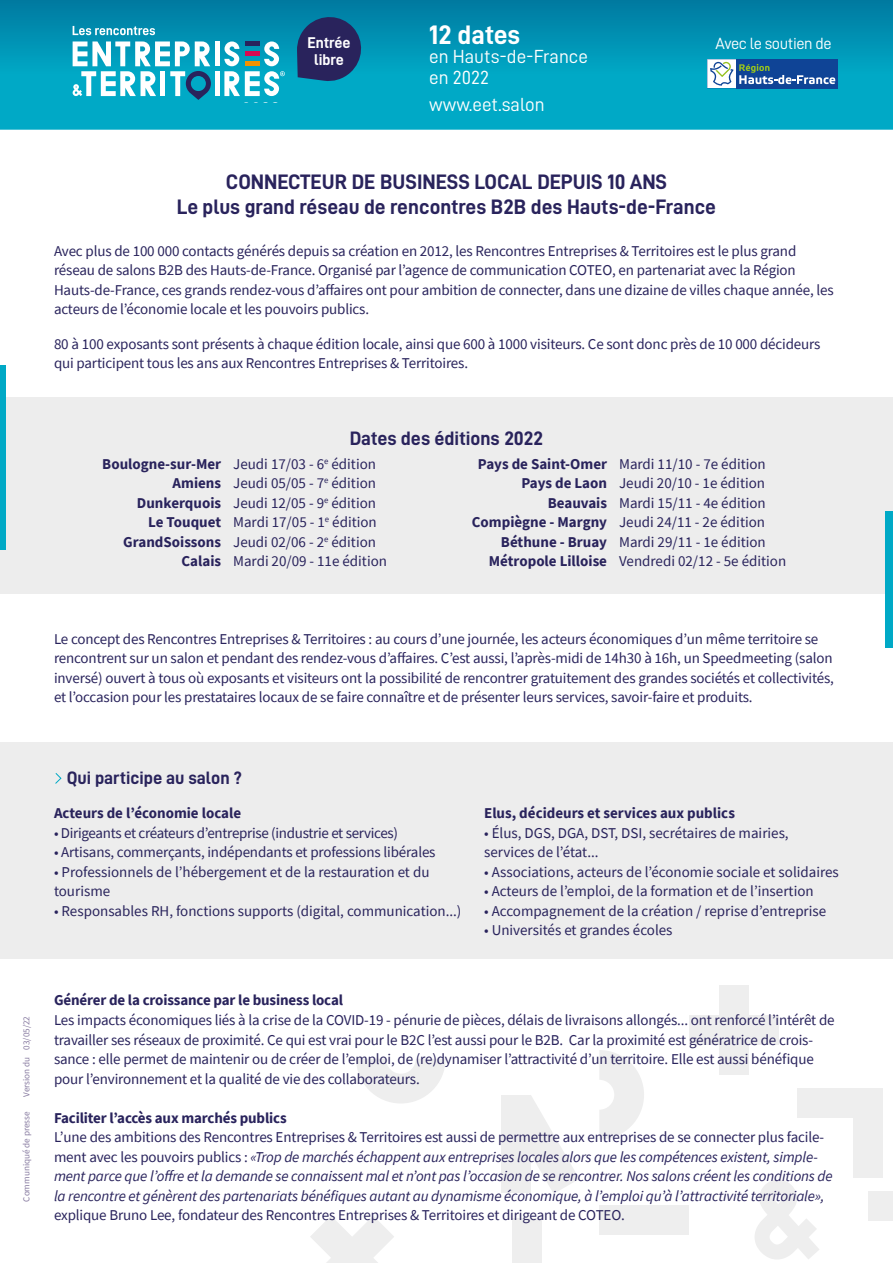
<style>
.page{position:relative;width:893px;height:1263px;background:#fff}
.page>*{position:absolute;margin:0;border:0;box-sizing:border-box;transform-origin:0 0}
.t1{font:26.85px "D DIN Bold";color:#fff}
.t2{font:21px/25.2px "D DIN Bold";color:#29235c;text-align:center}
.t3{font:19.5px "D DIN Bold";color:#29235c}
.t4{font:19.05px/20.9px "D DIN";color:#fff}
.t5{font:18px "D DIN Bold";color:#29235c}
.t6{font:16.35px "D DIN";letter-spacing:-.025em;color:#fff}
.t7{font:15.6px/16.2px "D DIN Bold";color:#fff;text-align:center}
.t8{font:15px/19.5px "Source Sans Pro";letter-spacing:-.01em;color:#29235c}
.t9{font:italic 15px/19.5px "Source Sans Pro";letter-spacing:-.01em;color:#29235c}
.t10{font:700 15px/19.5px "Source Sans Pro";color:#29235c;text-align:right}
.t11{font:9.15px "Source Sans Pro";color:#86799f}
.s1{font-style:normal}
</style>
<div class="page">
<div style="left:0;top:742px;width:893px;height:217px;background:#ededed"></div>
<div style="left:599px;top:1204px;width:90px;height:30px;background:#eee"></div>
<div style="left:868px;top:1191px;width:25px;height:30px;background:#eee"></div>
<div style="left:512px;top:1218px;width:30px;height:45px;background:#eee"></div>
<svg style="left:310px;top:1216px;width:84px;height:47px"></svg>
<div style="left:501px;top:1095px;width:30px;height:98px;background:#eee"></div>
<div style="left:853px;top:1088px;width:30px;height:90px;background:#eee"></div>
<div style="left:798px;top:1088px;width:85px;height:30px;background:#eee"></div>
<svg style="left:599px;top:1050px;width:45px;height:89px"></svg>
<svg style="left:356px;top:1059px;width:90px;height:44px"></svg>
<svg style="left:531px;top:1096px;width:48px;height:97px"></svg>
<svg style="left:755px;top:1180px;width:64px;height:79px"></svg>
<div style="left:719px;top:986px;width:29px;height:89px;background:#eee"></div>
<div style="left:689px;top:1015px;width:89px;height:30px;background:#eee"></div>
<svg style="left:55px;top:773px;width:7px;height:11px"></svg>
<div style="left:0;top:398px;width:893px;height:196px;background:#ededed"></div>
<div style="left:0;top:365px;width:6px;height:184px;background:#00a9c6"></div>
<div style="left:885px;top:511px;width:8px;height:136px;background:#00a9c6"></div>
<div style="left:0;top:0;width:893px;height:130px;background:linear-gradient(to bottom,#0082a7,#00b4cf)"></div>
<svg style="left:297px;top:14px;width:68px;height:68px;background:#1d4174"></svg>
<div style="left:215px;top:41px;width:5px;height:25px;background:#fff"></div>
<div style="left:215px;top:71px;width:5px;height:25px;background:#fff"></div>
<svg style="left:73px;top:41px;width:138px;height:59px"></svg>
<svg style="left:73px;top:26px;width:82px;height:9px"></svg>
<svg style="left:224px;top:41px;width:61px;height:55px"></svg>
<div style="left:736px;top:59px;width:102px;height:29px;background:#0f4496"></div>
<svg style="left:707px;top:59px;width:128px;height:29px"></svg>
<p class="t7" style="left:307px;top:35px;width:45px">Entrée libre</p>
<h1 class="t1" style="left:429px;top:20px;width:93px">12 dates</h1>
<p class="t4" style="left:429px;top:46px;width:160px">en Hauts-de-France en 2022</p>
<p class="t4" style="left:429px;top:93px;width:117px">www.eet.salon</p>
<p class="t6" style="left:715px;top:34px;width:117px">Avec le soutien de</p>
<h2 class="t2" style="left:177px;top:168px;width:541px">CONNECTEUR DE BUSINESS LOCAL DEPUIS 10 ANS<br>Le plus grand réseau de rencontres B2B des Hauts-de-France</h2>
<p class="t8" style="left:54px;top:241px;width:781px">Avec plus de 100 000 contacts générés depuis sa création en 2012, les Rencontres Entreprises &amp; Territoires est le plus grand réseau de salons B2B des Hauts-de-France. Organisé par l’agence de communication COTEO, en partenariat avec la Région Hauts-de-France, ces grands rendez-vous d’affaires ont pour ambition de connecter, dans une dizaine de villes chaque année, les acteurs de l’économie locale et les pouvoirs publics.</p>
<p class="t8" style="left:54px;top:334px;width:768px">80 à 100 exposants sont présents à chaque édition locale, ainsi que 600 à 1000 visiteurs. Ce sont donc près de 10 000 décideurs qui participent tous les ans aux Rencontres Entreprises &amp; Territoires.</p>
<h3 class="t3" style="left:350px;top:427px;width:195px">Dates des éditions 2022</h3>
<p class="t10" style="left:102px;top:454px;width:120px">Boulogne-sur-Mer<br>Amiens<br>Dunkerquois<br>Le Touquet<br>GrandSoissons<br>Calais</p>
<p class="t8" style="left:233px;top:454px;width:155px">Jeudi 17/03 - 6<sup>e</sup> édition<br>Jeudi 05/05 - 7<sup>e</sup> édition<br>Jeudi 12/05 - 9<sup>e</sup> édition<br>Mardi 17/05 - 1<sup>e</sup> édition<br>Jeudi 02/06 - 2<sup>e</sup> édition<br>Mardi 20/09 - 11e édition</p>
<p class="t10" style="left:472px;top:454px;width:137px">Pays de Saint-Omer<br>Pays de Laon<br>Beauvais<br>Compiègne - Margny<br>Béthune - Bruay<br>Métropole Lilloise</p>
<p class="t8" style="left:619px;top:454px;width:169px">Mardi 11/10 - 7e édition<br>Jeudi 20/10 - 1e édition<br>Mardi 15/11 - 4e édition<br>Jeudi 24/11 - 2e édition<br>Mardi 29/11 - 1e édition<br>Vendredi 02/12 - 5e édition</p>
<p class="t8" style="left:54px;top:629px;width:781px">Le concept des Rencontres Entreprises &amp; Territoires : au cours d’une journée, les acteurs économiques d’un même territoire se rencontrent sur un salon et pendant des rendez-vous d’affaires. C’est aussi, l’après-midi de 14h30 à 16h, un Speedmeeting (salon inversé) ouvert à tous où exposants et visiteurs ont la possibilité de rencontrer gratuitement des grandes sociétés et collectivités, et l’occasion pour les prestataires locaux de se faire connaître et de présenter leurs services, savoir-faire et produits.</p>
<p class="t11" style="left:21px;top:1050px;width:35px;rotate:-90deg">03/05/22</p>
<p class="t11" style="left:21px;top:1097px;width:42px;rotate:-90deg">Version du</p>
<p class="t11" style="left:21px;top:1201px;width:91px;rotate:-90deg">Communiqué de presse</p>
<p class="t5" style="left:67px;top:767px;width:177px">Qui participe au salon ?</p>
<p class="t10" style="left:54px;top:803px;width:189px">Acteurs de l’économie locale</p>
<p class="t8" style="left:54px;top:823px;width:346px">• Dirigeants et créateurs d’entreprise (industrie et services)</p>
<p class="t8" style="left:54px;top:842px;width:383px">• Artisans, commerçants, indépendants et professions libérales</p>
<p class="t8" style="left:54px;top:862px;width:377px">• Professionnels de l’hébergement et de la restauration et du tourisme</p>
<p class="t8" style="left:54px;top:901px;width:409px">• Responsables RH, fonctions supports (digital, communication...)</p>
<p class="t10" style="left:484px;top:803px;width:252px">Elus, décideurs et services aux publics</p>
<p class="t8" style="left:484px;top:823px;width:306px">• Élus, DGS, DGA, DST, DSI, secrétaires de mairies, services de l’état...</p>
<p class="t8" style="left:484px;top:862px;width:356px">• Associations, acteurs de l’économie sociale et solidaires</p>
<p class="t8" style="left:484px;top:881px;width:331px">• Acteurs de l’emploi, de la formation et de l’insertion</p>
<p class="t8" style="left:484px;top:901px;width:344px">• Accompagnement de la création / reprise d’entreprise</p>
<p class="t8" style="left:484px;top:920px;width:190px">• Universités et grandes écoles</p>
<p class="t10" style="left:54px;top:990px;width:291px">Générer de la croissance par le business local</p>
<p class="t8" style="left:54px;top:1010px;width:782px">Les impacts économiques liés à la crise de la COVID-19 - pénurie de pièces, délais de livraisons allongés... ont renforcé l’intérêt de travailler ses réseaux de proximité. Ce qui est vrai pour le B2C l’est aussi pour le B2B. Car la proximité est génératrice de crois&shy;sance : elle permet de maintenir ou de créer de l’emploi, de (re)dynamiser l’attractivité d’un territoire. Elle est aussi bénéfique pour l’environnement et la qualité de vie des collaborateurs.</p>
<p class="t10" style="left:54px;top:1107px;width:234px">Faciliter l’accès aux marchés publics</p>
<p class="t9" style="left:54px;top:1127px;width:780px"><span class="s1">L’une des ambitions des Rencontres Entreprises &amp; Territoires est aussi de permettre aux entreprises de se connecter plus facile&shy;ment avec les pouvoirs publics :</span> «Trop de marchés échappent aux entreprises locales alors que les compétences existent, simple&shy;ment parce que l’offre et la demande se connaissent mal et n’ont pas l’occasion de se rencontrer. Nos salons créent les conditions de la rencontre et génèrent des partenariats bénéfiques autant au dynamisme économique, à l’emploi qu’à l’attractivité territoriale»,</p>
<p class="t8" style="left:54px;top:1205px;width:572px">explique Bruno Lee, fondateur des Rencontres Entreprises &amp; Territoires et dirigeant de COTEO.</p>
</div>
